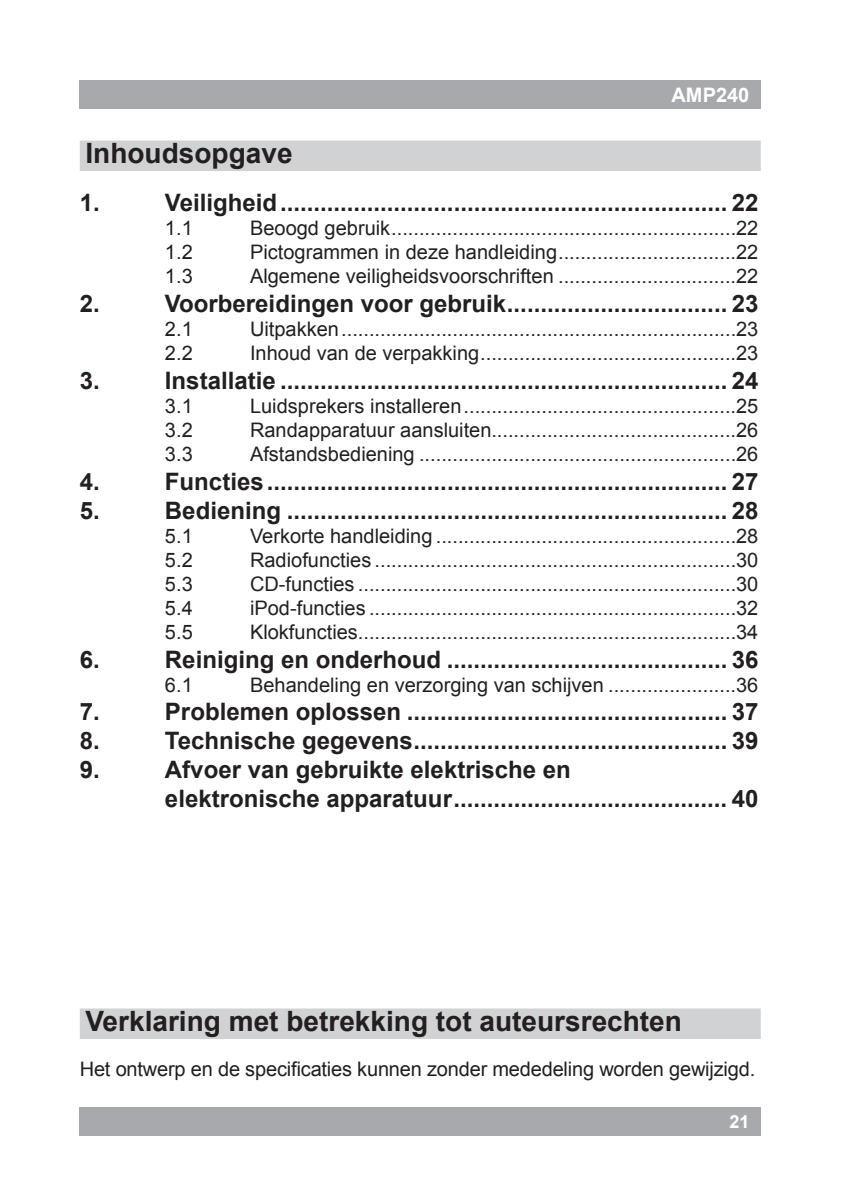
<style>
.page{position:relative;width:841px;height:1192px;background:#fff}
.page>*{position:absolute;margin:0;border:0;box-sizing:border-box;transform-origin:0 0}
.h2a{font:700 28px "Arial";color:#231f20}
.TOC_1{font:700 24px/28.8px "Arial";color:#231f20}
.TOC_2{font:20px "Arial";color:#231f20}
.body{font:20px "Arial";letter-spacing:-.01em;color:#231f20}
.Taal___Pagnr{font:700 20px "Arial";color:#fff}
.Taal___Pagnr-2{font:700 18px "Arial";color:#fff}
</style>
<div class="page">
<div style="left:80px;top:1107px;width:680px;height:28px;background:#a8a9ad"></div>
<div style="left:80px;top:80px;width:680px;height:29px;background:#a8a9ad"></div>
<div style="left:80px;top:141px;width:680px;height:30px;background:#d1d2d4"></div>
<div style="left:80px;top:1008px;width:680px;height:31px;background:#d1d2d4"></div>
<p class="h2a" style="left:85px;top:135px;width:208px">Inhoudsopgave</p>
<p class="Taal___Pagnr" style="left:671px;top:82px;width:79px">AMP240</p>
<p class="TOC_1" style="left:80px;top:189px;width:22px">1.</p>
<p class="TOC_1" style="left:165px;top:189px;width:594px">Veiligheid................................................................... 22</p>
<p class="TOC_2" style="left:165px;top:215px;width:29px">1.1</p>
<p class="TOC_2" style="left:250px;top:215px;width:509px">Beoogd gebruik..............................................................22</p>
<p class="TOC_2" style="left:165px;top:239px;width:29px">1.2</p>
<p class="TOC_2" style="left:250px;top:239px;width:509px">Pictogrammen in deze handleiding................................22</p>
<p class="TOC_2" style="left:165px;top:263px;width:29px">1.3</p>
<p class="TOC_2" style="left:250px;top:263px;width:509px">Algemene veiligheidsvoorschriften ................................22</p>
<p class="TOC_1" style="left:80px;top:290px;width:22px">2.</p>
<p class="TOC_1" style="left:165px;top:290px;width:594px">Voorbereidingen voor gebruik................................. 23</p>
<p class="TOC_2" style="left:165px;top:316px;width:29px">2.1</p>
<p class="TOC_2" style="left:250px;top:316px;width:509px">Uitpakken.......................................................................23</p>
<p class="TOC_2" style="left:165px;top:340px;width:29px">2.2</p>
<p class="TOC_2" style="left:250px;top:340px;width:509px">Inhoud van de verpakking..............................................23</p>
<p class="TOC_1" style="left:80px;top:367px;width:22px">3.</p>
<p class="TOC_1" style="left:165px;top:367px;width:594px">Installatie ................................................................... 24</p>
<p class="TOC_2" style="left:165px;top:393px;width:29px">3.1</p>
<p class="TOC_2" style="left:250px;top:393px;width:509px">Luidsprekers installeren.................................................25</p>
<p class="TOC_2" style="left:165px;top:417px;width:29px">3.2</p>
<p class="TOC_2" style="left:250px;top:417px;width:509px">Randapparatuur aansluiten............................................26</p>
<p class="TOC_2" style="left:165px;top:441px;width:29px">3.3</p>
<p class="TOC_2" style="left:250px;top:441px;width:509px">Afstandsbediening .........................................................26</p>
<p class="TOC_1" style="left:80px;top:468px;width:22px">4.</p>
<p class="TOC_1" style="left:165px;top:468px;width:594px">Functies..................................................................... 27</p>
<p class="TOC_1" style="left:80px;top:497px;width:22px">5.</p>
<p class="TOC_1" style="left:165px;top:497px;width:594px">Bediening .................................................................. 28</p>
<p class="TOC_2" style="left:165px;top:522px;width:29px">5.1</p>
<p class="TOC_2" style="left:250px;top:522px;width:509px">Verkorte handleiding ......................................................28</p>
<p class="TOC_2" style="left:165px;top:546px;width:29px">5.2</p>
<p class="TOC_2" style="left:250px;top:546px;width:509px">Radiofuncties .................................................................30</p>
<p class="TOC_2" style="left:165px;top:570px;width:29px">5.3</p>
<p class="TOC_2" style="left:250px;top:570px;width:509px">CD-functies ....................................................................30</p>
<p class="TOC_2" style="left:165px;top:594px;width:29px">5.4</p>
<p class="TOC_2" style="left:250px;top:594px;width:509px">iPod-functies ..................................................................32</p>
<p class="TOC_2" style="left:165px;top:618px;width:29px">5.5</p>
<p class="TOC_2" style="left:250px;top:618px;width:509px">Klokfuncties....................................................................34</p>
<p class="TOC_1" style="left:80px;top:645px;width:22px">6.</p>
<p class="TOC_1" style="left:165px;top:645px;width:594px">Reiniging en onderhoud .......................................... 36</p>
<p class="TOC_2" style="left:165px;top:671px;width:29px">6.1</p>
<p class="TOC_2" style="left:250px;top:671px;width:509px">Behandeling en verzorging van schijven .......................36</p>
<p class="TOC_1" style="left:80px;top:698px;width:22px">7.</p>
<p class="TOC_1" style="left:165px;top:698px;width:594px">Problemen oplossen ................................................ 37</p>
<p class="TOC_1" style="left:80px;top:727px;width:22px">8.</p>
<p class="TOC_1" style="left:165px;top:727px;width:594px">Technische gegevens............................................... 39</p>
<p class="TOC_1" style="left:80px;top:756px;width:22px">9.</p>
<p class="TOC_1" style="left:165px;top:756px;width:594px">Afvoer van gebruikte elektrische en<br>elektronische apparatuur......................................... 40</p>
<p class="h2a" style="left:85px;top:1003px;width:597px">Verklaring met betrekking tot auteursrechten</p>
<p class="body" style="left:80px;top:1055px;width:676px">Het ontwerp en de specificaties kunnen zonder mededeling worden gewijzigd.</p>
<p class="Taal___Pagnr-2" style="left:729px;top:1109px;width:22px">21</p>
</div>
